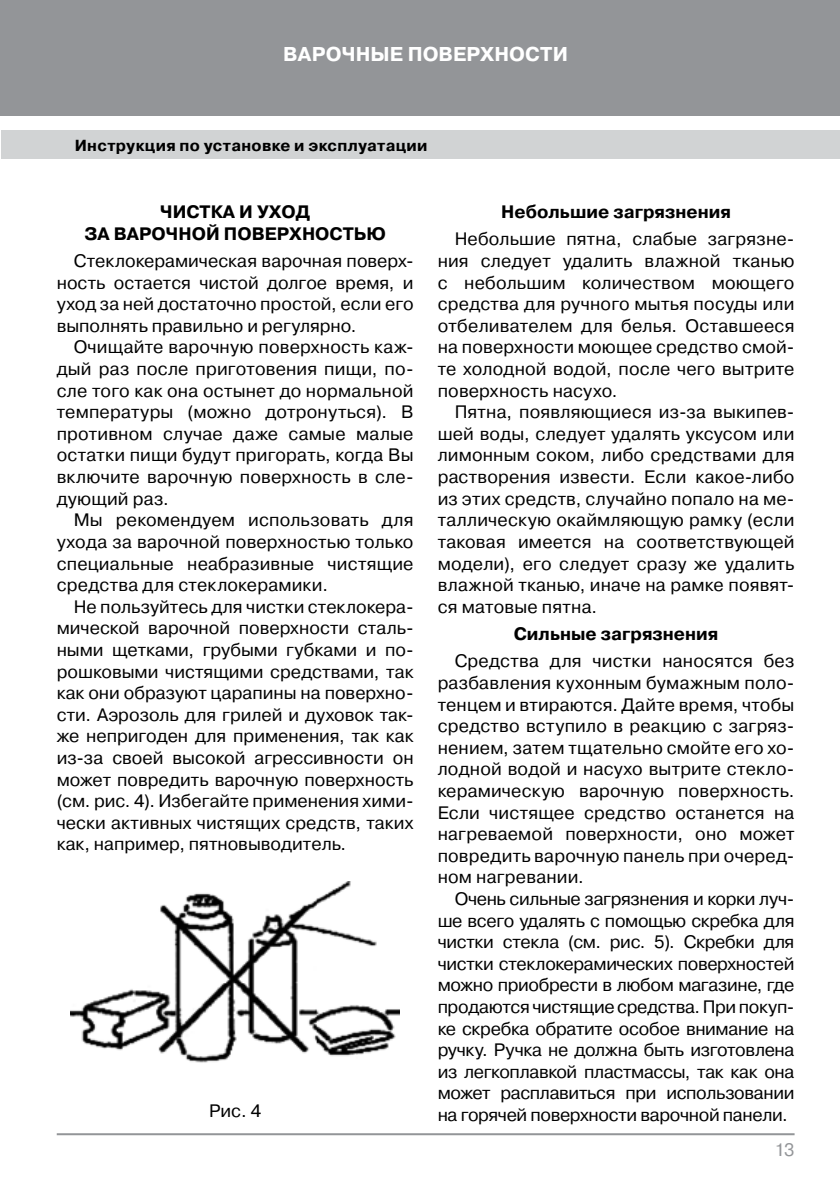
<style>
.page{position:relative;width:840px;height:1191px;background:#fff}
.page>*{position:absolute;margin:0;border:0;box-sizing:border-box;transform-origin:0 0}
.t1{font:700 20px "Pragmatica C";letter-spacing:.005em;color:#fff}
.t2{font:18px/21.6px "Pragmatica C";letter-spacing:.01em;color:#000;text-align:justify}
.t3{font:700 18px/21.6px "Pragmatica C";color:#000;text-align:center}
.t4{font:18px "Pragmatica C";color:#939598}
.t5{font:700 16px "Pragmatica C";letter-spacing:.02em;color:#000}
</style>
<div class="page">
<div style="left:0;top:0;width:839px;height:116px;background:#939598"></div>
<div style="left:1px;top:130px;width:838px;height:29px;background:#d1d3d4"></div>
<hr style="left:57px;top:1133px;width:737px;height:2px;background:#939598">
<img style="left:71px;top:881px;width:328px;height:182px">
<p class="t1" style="left:283px;top:43px;width:286px">ВАРОЧНЫЕ ПОВЕРХНОСТИ</p>
<p class="t5" style="left:75px;top:136px;width:354px">Инструкция по установке и эксплуатации</p>
<p class="t3" style="left:84px;top:201px;width:303px">ЧИСТКА И УХОД<br>ЗА ВАРОЧНОЙ ПОВЕРХНОСТЬЮ</p>
<p class="t2" style="left:57px;top:250px;width:358px;text-indent:17px">Стеклокерамическая варочная поверх&shy;ность остается чистой долгое время, и уход за ней достаточно простой, если его выполнять правильно и регулярно.</p>
<p class="t2" style="left:57px;top:336px;width:358px;text-indent:17px">Очищайте варочную поверхность каж&shy;дый раз после приготовения пищи, по&shy;сле того как она остынет до нормальной температуры (можно дотронуться). В противном случае даже самые малые остатки пищи будут пригорать, когда Вы включите варочную поверхность в сле&shy;дующий раз.</p>
<p class="t2" style="left:57px;top:509px;width:358px;text-indent:17px">Мы рекомендуем использовать для ухода за варочной поверхностью только специальные неабразивные чистящие средства для стеклокерамики.</p>
<p class="t2" style="left:57px;top:596px;width:358px;text-indent:17px">Не пользуйтесь для чистки стеклокера&shy;мической варочной поверхности сталь&shy;ными щетками, грубыми губками и по&shy;рошковыми чистящими средствами, так как они образуют царапины на поверхно&shy;сти. Аэрозоль для грилей и духовок так&shy;же непригоден для применения, так как из-за своей высокой агрессивности он может повредить варочную поверхность (см. рис. 4). Избегайте применения хими&shy;чески активных чистящих средств, таких как, например, пятновыводитель.</p>
<p class="t2" style="left:209px;top:1099px;width:54px">Рис. 4</p>
<p class="t3" style="left:501px;top:201px;width:231px">Небольшие загрязнения</p>
<p class="t2" style="left:437px;top:228px;width:358px;text-indent:17px">Небольшие пятна, слабые загрязне&shy;ния следует удалить влажной тканью с небольшим количеством моющего средства для ручного мытья посуды или отбеливателем для белья. Оставшееся на поверхности моющее средство смой&shy;те холодной водой, после чего вытрите поверхность насухо.</p>
<p class="t2" style="left:437px;top:401px;width:358px;text-indent:17px">Пятна, появляющиеся из-за выкипев&shy;шей воды, следует удалять уксусом или лимонным соком, либо средствами для растворения извести. Если какое-либо из этих средств, случайно попало на ме&shy;таллическую окаймляющую рамку (если таковая имеется на соответствующей модели), его следует сразу же удалить влажной тканью, иначе на рамке появят&shy;ся матовые пятна.</p>
<p class="t3" style="left:513px;top:623px;width:206px">Сильные загрязнения</p>
<p class="t2" style="left:437px;top:650px;width:358px;text-indent:17px">Средства для чистки наносятся без разбавления кухонным бумажным поло&shy;тенцем и втираются. Дайте время, чтобы средство вступило в реакцию с загряз&shy;нением, затем тщательно смойте его хо&shy;лодной водой и насухо вытрите стекло&shy;керамическую варочную поверхность.<br>Если чистящее средство останется на нагреваемой поверхности, оно может повредить варочную панель при очеред&shy;ном нагревании.</p>
<p class="t2" style="left:437px;top:888px;width:358px;text-indent:17px">Очень сильные загрязнения и корки луч&shy;ше всего удалять с помощью скребка для чистки стекла (см. рис. 5). Скребки для чистки стеклокерамических поверхностей можно приобрести в любом магазине, где продаются чистящие средства. При покуп&shy;ке скребка обратите особое внимание на ручку. Ручка не должна быть изготовлена из легкоплавкой пластмассы, так как она может расплавиться при использовании на горячей поверхности варочной панели.</p>
<p class="t4" style="left:774px;top:1139px;width:22px">13</p>
</div>
